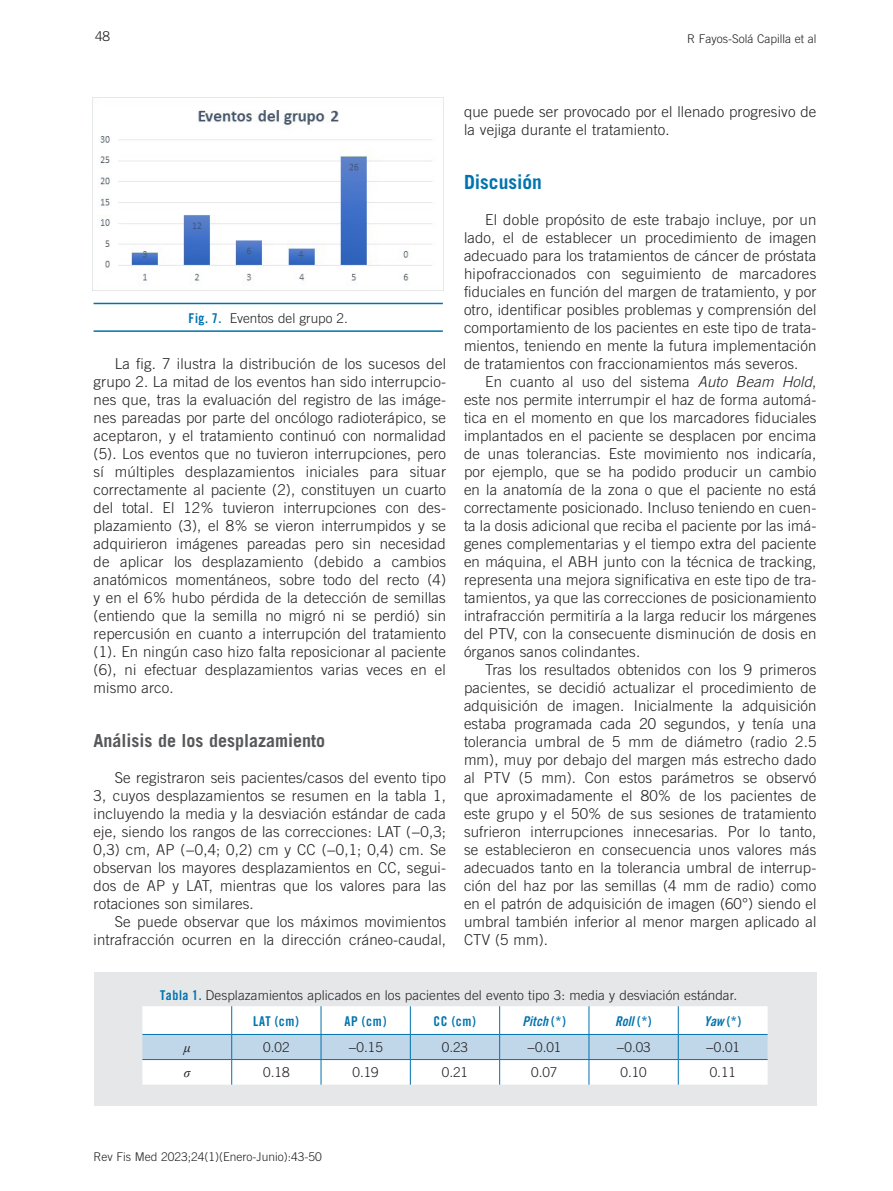
<style>
.page{position:relative;width:893px;height:1191px;background:#fff}
.page>*{position:absolute;margin:0;border:0;box-sizing:border-box;transform-origin:0 0}
.subtitu-1_IG{font:700 19.5px "Trade Gothic";color:#0073ae}
.subtitu-2_IG{font:700 18px "Trade Gothic";color:#57585a}
.texto_normal_IG{font:300 15px/18px "Trade Gothic";letter-spacing:.01em;color:#231f20;text-align:justify}
.Tabla_txt_IG{font:300 13.5px "Trade Gothic";letter-spacing:.005em;color:#231f20}
.Figura_pie_IG{font:300 13.5px "Trade Gothic";color:#231f20}
.t1{font:13.5px "Trade Gothic Bold Cond Twenty Obl";color:#0073ae}
.t2{font:13.5px "Trade Gothic Bold Cond Twenty 10";color:#0073ae}
.t3{font:italic 13.5px "Times New Roman";color:#231f20}
.t4{font:300 12px "Trade Gothic";color:#231f20}
.s1{font-family:"Trade Gothic Bold Cond Twenty 10";font-weight:400;color:#0073ae}
.s2{font-style:italic}
.s3{font-family:"Trade Gothic Bold Cond Twenty 10"}
</style>
<div class="page">
<hr style="left:94px;top:303px;width:349px;height:1px;background:#0073ae">
<hr style="left:94px;top:330px;width:349px;height:2px;background:#0073ae">
<img style="left:93px;top:98px;width:351px;height:193px">
<div style="left:94px;top:972px;width:722px;height:134px;background:#e6e7e9"></div>
<svg style="left:142px;top:1006px;width:626px;height:78px"></svg>
<p class="Tabla_txt_IG" style="left:95px;top:28px;width:17px">48</p>
<p class="t4" style="left:687px;top:31px;width:131px">R Fayos-Solá Capilla et al</p>
<p class="Figura_pie_IG" style="left:189px;top:310px;width:161px"><span class="s1">Fig. 7.</span> Eventos del grupo 2.</p>
<p class="texto_normal_IG" style="left:94px;top:354px;width:354px;text-indent:21px">La fig. 7 ilustra la distribución de los sucesos del grupo 2. La mitad de los eventos han sido interrupcio&shy;nes que, tras la evaluación del registro de las imáge&shy;nes pareadas por parte del oncólogo radioterápico, se aceptaron, y el tratamiento continuó con normalidad (5). Los eventos que no tuvieron interrupciones, pero sí múltiples desplazamientos iniciales para situar correctamente al paciente (2), constituyen un cuarto del total. El 12% tuvieron interrupciones con des&shy;plazamiento (3), el 8% se vieron interrumpidos y se adquirieron imágenes pareadas pero sin necesidad de aplicar los desplazamiento (debido a cambios anatómicos momentáneos, sobre todo del recto (4) y en el 6% hubo pérdida de la detección de semillas (entiendo que la semilla no migró ni se perdió) sin repercusión en cuanto a interrupción del tratamiento (1). En ningún caso hizo falta reposicionar al paciente (6), ni efectuar desplazamientos varias veces en el mismo arco.</p>
<p class="subtitu-2_IG" style="left:94px;top:729px;width:233px">Análisis de los desplazamiento</p>
<p class="texto_normal_IG" style="left:94px;top:768px;width:354px;text-indent:21px">Se registraron seis pacientes/casos del evento tipo 3, cuyos desplazamientos se resumen en la tabla 1, incluyendo la media y la desviación estándar de cada eje, siendo los rangos de las correcciones: LAT (−0,3; 0,3) cm, AP (−0,4; 0,2) cm y CC (−0,1; 0,4) cm. Se observan los mayores desplazamientos en CC, segui&shy;dos de AP y LAT, mientras que los valores para las rotaciones son similares.</p>
<p class="texto_normal_IG" style="left:94px;top:912px;width:354px;text-align:right">Se puede observar que los máximos movimientos intrafracción ocurren en la dirección cráneo-caudal,</p>
<p class="texto_normal_IG" style="left:464px;top:102px;width:354px">que puede ser provocado por el llenado progresivo de la vejiga durante el tratamiento.</p>
<p class="subtitu-1_IG" style="left:464px;top:170px;width:79px">Discusión</p>
<p class="texto_normal_IG" style="left:464px;top:210px;width:354px;text-indent:21px">El doble propósito de este trabajo incluye, por un lado, el de establecer un procedimiento de imagen adecuado para los tratamientos de cáncer de próstata hipofraccionados con seguimiento de marcadores fiduciales en función del margen de tratamiento, y por otro, identificar posibles problemas y comprensión del comportamiento de los pacientes en este tipo de trata&shy;mientos, teniendo en mente la futura implementación de tratamientos con fraccionamientos más severos.</p>
<p class="texto_normal_IG" style="left:464px;top:372px;width:354px;text-indent:21px">En cuanto al uso del sistema <span class="s2">Auto Beam Hold</span>, este nos permite interrumpir el haz de forma automá&shy;tica en el momento en que los marcadores fiduciales implantados en el paciente se desplacen por encima de unas tolerancias. Este movimiento nos indicaría, por ejemplo, que se ha podido producir un cambio en la anatomía de la zona o que el paciente no está correctamente posicionado. Incluso teniendo en cuen&shy;ta la dosis adicional que reciba el paciente por las imá&shy;genes complementarias y el tiempo extra del paciente en máquina, el ABH junto con la técnica de tracking, representa una mejora significativa en este tipo de tra&shy;tamientos, ya que las correcciones de posicionamiento intrafracción permitiría a la larga reducir los márgenes del PTV, con la consecuente disminución de dosis en órganos sanos colindantes.</p>
<p class="texto_normal_IG" style="left:464px;top:660px;width:354px;text-indent:21px">Tras los resultados obtenidos con los 9 primeros pacientes, se decidió actualizar el procedimiento de adquisición de imagen. Inicialmente la adquisición estaba programada cada 20 segundos, y tenía una tolerancia umbral de 5 mm de diámetro (radio 2.5 mm), muy por debajo del margen más estrecho dado al PTV (5 mm). Con estos parámetros se observó que aproximadamente el 80% de los pacientes de este grupo y el 50% de sus sesiones de tratamiento sufrieron interrupciones innecesarias. Por lo tanto, se establecieron en consecuencia unos valores más adecuados tanto en la tolerancia umbral de interrup&shy;ción del haz por las semillas (4 mm de radio) como en el patrón de adquisición de imagen (60°) siendo el umbral también inferior al menor margen aplicado al CTV (5 mm).</p>
<p class="Tabla_txt_IG" style="left:160px;top:987px;width:578px"><span class="s1">Tabla 1.</span> Desplazamientos aplicados en los pacientes del evento tipo 3: media y desviación estándar.</p>
<p class="t2" style="left:253px;top:1012px;width:48px">LAT (cm)</p>
<p class="t2" style="left:344px;top:1012px;width:44px">AP (cm)</p>
<p class="t2" style="left:434px;top:1012px;width:44px">CC (cm)</p>
<p class="t1" style="left:522px;top:1012px;width:45px">Pitch <span class="s3">(*)</span></p>
<p class="t1" style="left:615px;top:1012px;width:38px">Roll <span class="s3">(*)</span></p>
<p class="t1" style="left:704px;top:1012px;width:39px">Yaw <span class="s3">(*)</span></p>
<p class="t3" style="left:184px;top:1037px;width:8px">μ</p>
<p class="Tabla_txt_IG" style="left:263px;top:1039px;width:28px">0.02</p>
<p class="Tabla_txt_IG" style="left:348px;top:1039px;width:36px">−0.15</p>
<p class="Tabla_txt_IG" style="left:442px;top:1039px;width:28px">0.23</p>
<p class="Tabla_txt_IG" style="left:527px;top:1039px;width:36px">−0.01</p>
<p class="Tabla_txt_IG" style="left:616px;top:1039px;width:36px">−0.03</p>
<p class="Tabla_txt_IG" style="left:706px;top:1039px;width:36px">−0.01</p>
<p class="t3" style="left:184px;top:1063px;width:8px">σ</p>
<p class="Tabla_txt_IG" style="left:263px;top:1064px;width:28px">0.18</p>
<p class="Tabla_txt_IG" style="left:353px;top:1064px;width:28px">0.19</p>
<p class="Tabla_txt_IG" style="left:442px;top:1064px;width:28px">0.21</p>
<p class="Tabla_txt_IG" style="left:531px;top:1064px;width:28px">0.07</p>
<p class="Tabla_txt_IG" style="left:620px;top:1064px;width:28px">0.10</p>
<p class="Tabla_txt_IG" style="left:710px;top:1064px;width:28px">0.11</p>
<p class="t4" style="left:94px;top:1149px;width:230px">Rev Fis Med 2023;24(1)(Enero-Junio):43-50</p>
</div>
